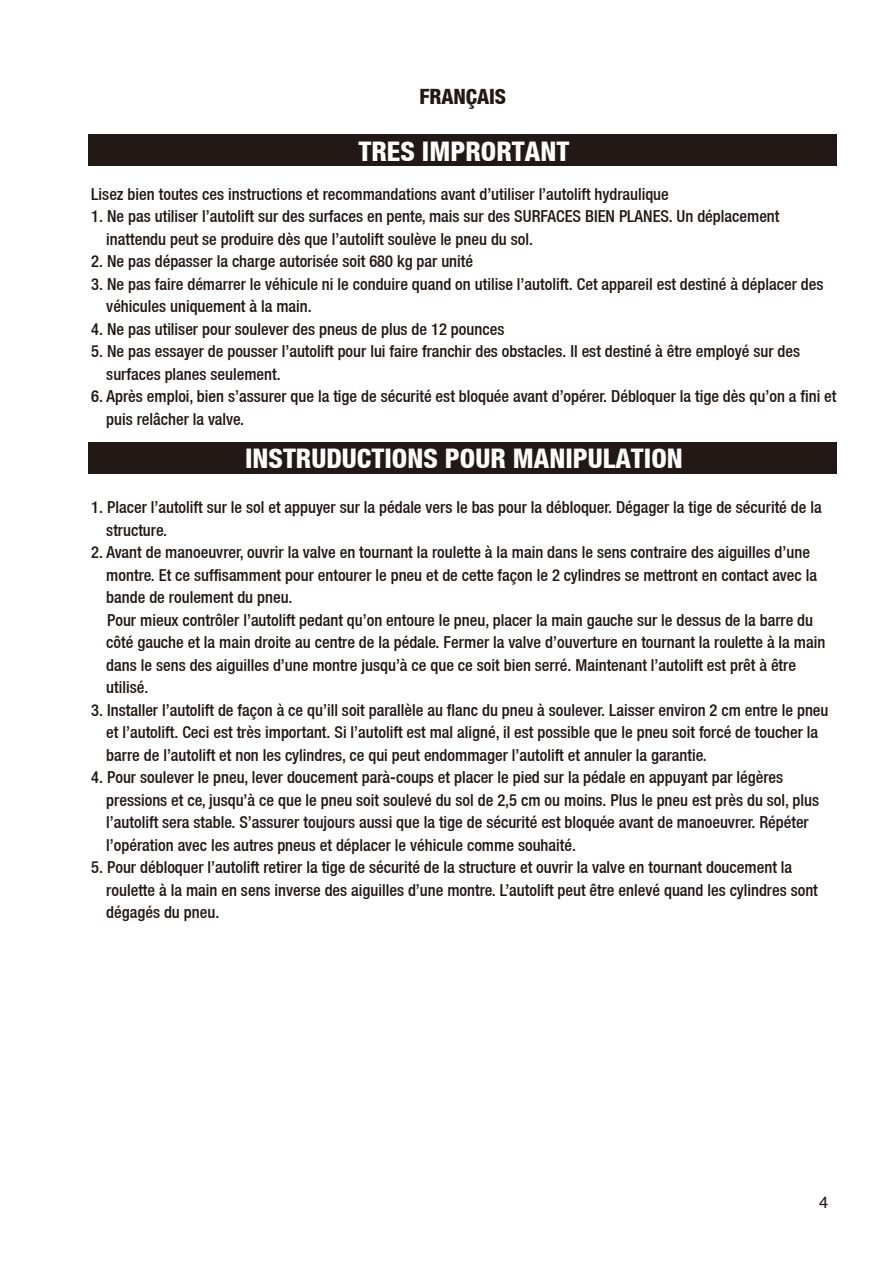
<style>
.page{position:relative;width:893px;height:1263px;background:#fff}
.page>*{position:absolute;margin:0;border:0;box-sizing:border-box;transform-origin:0 0}
.t1{font:800 condensed 27px "Helvetica Neue LT";color:#fff}
.t2{font:800 condensed 21px "Helvetica Neue LT";letter-spacing:-.005em;color:#221815}
.t3{font:500 condensed 16.5px/22.5px "Helvetica Neue LT";color:#221815}
.t4{font:16.5px "Helvetica";color:#221815}
</style>
<div class="page">
<div style="left:88px;top:443px;width:748px;height:31px;background:#221815"></div>
<div style="left:88px;top:135px;width:748px;height:31px;background:#221815"></div>
<p class="t2" style="left:419px;top:83px;width:88px">FRANÇAIS</p>
<h1 class="t1" style="left:359px;top:135px;width:212px">TRES IMPRORTANT</h1>
<p class="t3" style="left:91px;top:182px;width:579px">Lisez bien toutes ces instructions et recommandations avant d’utiliser l’autolift hydraulique</p>
<p class="t3" style="left:106px;top:205px;width:675px;text-indent:-15px">1. Ne pas utiliser l’autolift sur des surfaces en pente, mais sur des SURFACES BIEN PLANES. Un déplacement inattendu peut se produire dès que l’autolift soulève le pneu du sol.</p>
<p class="t3" style="left:91px;top:250px;width:383px">2. Ne pas dépasser la charge autorisée soit 680 kg par unité</p>
<p class="t3" style="left:106px;top:272px;width:719px;text-indent:-15px">3. Ne pas faire démarrer le véhicule ni le conduire quand on utilise l’autolift. Cet appareil est destiné à déplacer des véhicules uniquement à la main.</p>
<p class="t3" style="left:91px;top:317px;width:415px">4. Ne pas utiliser pour soulever des pneus de plus de 12 pounces</p>
<p class="t3" style="left:106px;top:340px;width:695px;text-indent:-15px">5. Ne pas essayer de pousser l’autolift pour lui faire franchir des obstacles. Il est destiné à être employé sur des surfaces planes seulement.</p>
<p class="t3" style="left:106px;top:385px;width:732px;text-indent:-15px">6. Après emploi, bien s’assurer que la tige de sécurité est bloquée avant d’opérer. Débloquer la tige dès qu’on a fini et puis relâcher la valve.</p>
<h1 class="t1" style="left:245px;top:442px;width:439px">INSTRUDUCTIONS POUR MANIPULATION</h1>
<p class="t3" style="left:106px;top:496px;width:717px;text-indent:-15px">1. Placer l’autolift sur le sol et appuyer sur la pédale vers le bas pour la débloquer. Dégager la tige de sécurité de la structure.</p>
<p class="t3" style="left:106px;top:541px;width:720px;text-indent:-15px">2. Avant de manoeuvrer, ouvrir la valve en tournant la roulette à la main dans le sens contraire des aiguilles d’une montre. Et ce suffisamment pour entourer le pneu et de cette façon le 2 cylindres se mettront en contact avec la bande de roulement du pneu.<br>Pour mieux contrôler l’autolift pedant qu’on entoure le pneu, placer la main gauche sur le dessus de la barre du côté gauche et la main droite au centre de la pédale. Fermer la valve d’ouverture en tournant la roulette à la main dans le sens des aiguilles d’une montre jusqu’à ce que ce soit bien serré. Maintenant l’autolift est prêt à être utilisé.</p>
<p class="t3" style="left:106px;top:698px;width:724px;text-indent:-15px">3. Installer l’autolift de façon à ce qu’ill soit parallèle au flanc du pneu à soulever. Laisser environ 2 cm entre le pneu et l’autolift. Ceci est très important. Si l’autolift est mal aligné, il est possible que le pneu soit forcé de toucher la barre de l’autolift et non les cylindres, ce qui peut endommager l’autolift et annuler la garantie.</p>
<p class="t3" style="left:106px;top:766px;width:714px;text-indent:-15px">4. Pour soulever le pneu, lever doucement parà-coups et placer le pied sur la pédale en appuyant par légères pressions et ce, jusqu’à ce que le pneu soit soulevé du sol de 2,5 cm ou moins. Plus le pneu est près du sol, plus l’autolift sera stable. S’assurer toujours aussi que la tige de sécurité est bloquée avant de manoeuvrer. Répéter l’opération avec les autres pneus et déplacer le véhicule comme souhaité.</p>
<p class="t3" style="left:106px;top:856px;width:713px;text-indent:-15px">5. Pour débloquer l’autolift retirer la tige de sécurité de la structure et ouvrir la valve en tournant doucement la roulette à la main en sens inverse des aiguilles d’une montre. L’autolift peut être enlevé quand les cylindres sont dégagés du pneu.</p>
<p class="t4" style="left:819px;top:1190px;width:11px">4</p>
</div>
